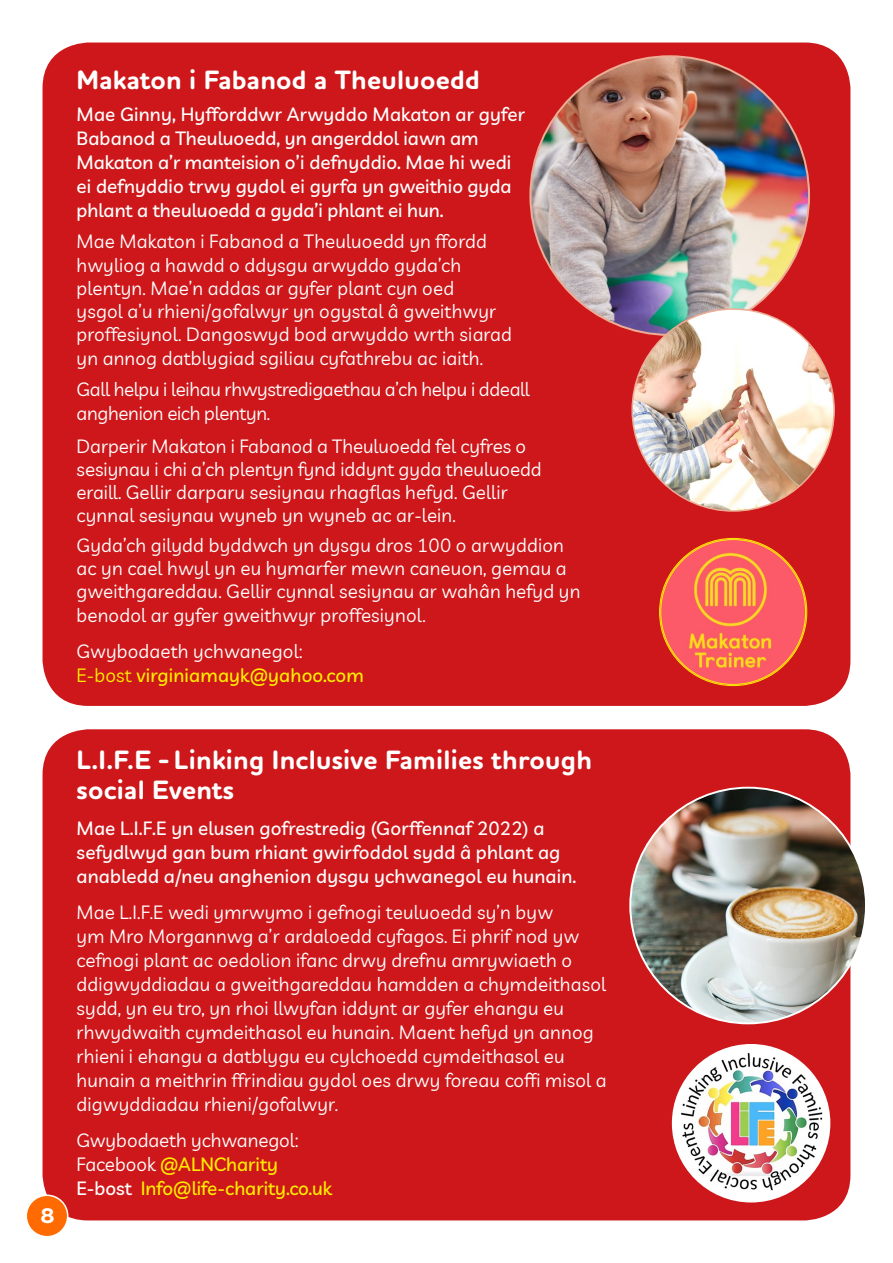
<style>
.page{position:relative;width:893px;height:1263px;background:#fff}
.page>*{position:absolute;margin:0;border:0;box-sizing:border-box;transform-origin:0 0}
.t1{font:700 27px/30px "Houschka Rounded";letter-spacing:.01em;color:#fff}
.t2{font:700 21px "Filson Soft";color:#fff}
.main_text_style{font:18.75px/23.2px "Livvic";letter-spacing:.01em;color:#fff}
.main_text_style-2{font:500 18.75px/24px "Livvic";letter-spacing:.01em;color:#fff}
.main_text_style-3{font:500 18.75px "Livvic";color:#ffed00}
.main_text_style-4{font:18.75px/24px "Livvic";letter-spacing:-.015em;color:#fff}
.s1{font-weight:400}
.s2{font-weight:400;color:#fff}
.s3{color:#fff}
</style>
<div class="page">
<div style="left:43px;top:43px;width:807px;height:663px;background:#cd171a;border-radius:46px"></div>
<div style="left:43px;top:729px;width:807px;height:491px;background:#cd171a;border-radius:46px"></div>
<div style="left:673px;top:1045px;width:156px;height:156px;background:#fff;border-radius:50%"></div>
<img style="left:681px;top:1052px;width:141px;height:138px">
<img style="left:630px;top:788px;width:236px;height:235px;border-radius:118px">
<img style="left:660px;top:539px;width:146px;height:146px;border-radius:73px">
<img style="left:530px;top:56px;width:279px;height:279px;border-radius:139px">
<img style="left:632px;top:309px;width:202px;height:202px;border-radius:101px">
<div style="left:26px;top:1195px;width:42px;height:42px;background:#ff6b00;border-radius:50%"></div>
<div style="left:26px;top:1194px;width:42px;height:43px;border:2px solid #fff;border-radius:50%"></div>
<p class="t1" style="left:77px;top:65px;width:405px">Makaton i Fabanod a Theuluoedd</p>
<p class="main_text_style-2" style="left:77px;top:101px;width:450px">Mae Ginny, Hyfforddwr Arwyddo Makaton ar gyfer Babanod a Theuluoedd, yn angerddol iawn am Makaton a’r manteision o’i defnyddio. Mae hi wedi ei defnyddio trwy gydol ei gyrfa yn gweithio gyda phlant a theuluoedd a gyda’i phlant ei hun.</p>
<p class="main_text_style" style="left:77px;top:229px;width:437px">Mae Makaton i Fabanod a Theuluoedd yn ffordd hwyliog a hawdd o ddysgu arwyddo gyda’ch plentyn. Mae’n addas ar gyfer plant cyn oed<br>ysgol a’u rhieni/gofalwyr yn ogystal â gweithwyr proffesiynol. Dangoswyd bod arwyddo wrth siarad yn annog datblygiad sgiliau cyfathrebu ac iaith.</p>
<p class="main_text_style-4" style="left:77px;top:376px;width:455px">Gall helpu i leihau rhwystredigaethau a’ch helpu i ddeall anghenion eich plentyn.</p>
<p class="main_text_style" style="left:77px;top:433px;width:467px">Darperir Makaton i Fabanod a Theuluoedd fel cyfres o sesiynau i chi a’ch plentyn fynd iddynt gyda theuluoedd eraill. Gellir darparu sesiynau rhagflas hefyd. Gellir cynnal sesiynau wyneb yn wyneb ac ar-lein.</p>
<p class="main_text_style" style="left:77px;top:532px;width:505px">Gyda’ch gilydd byddwch yn dysgu dros 100 o arwyddion ac yn cael hwyl yn eu hymarfer mewn caneuon, gemau a gweithgareddau. Gellir cynnal sesiynau ar wahân hefyd yn benodol ar gyfer gweithwyr proffesiynol.</p>
<p class="main_text_style" style="left:77px;top:638px;width:227px">Gwybodaeth ychwanegol:</p>
<p class="main_text_style-3" style="left:77px;top:661px;width:289px"><span class="s1">E-bost</span> virginiamayk@yahoo.com</p>
<p class="t2" style="left:40px;top:1202px;width:16px">8</p>
<p class="t1" style="left:77px;top:745px;width:517px">L.I.F.E - Linking Inclusive Families through social Events</p>
<p class="main_text_style-2" style="left:77px;top:815px;width:501px">Mae L.I.F.E yn elusen gofrestredig (Gorffennaf 2022) a sefydlwyd gan bum rhiant gwirfoddol sydd â phlant ag anabledd a/neu anghenion dysgu ychwanegol eu hunain.</p>
<p class="main_text_style" style="left:77px;top:899px;width:532px;line-height:24px">Mae L.I.F.E wedi ymrwymo i gefnogi teuluoedd sy’n byw<br>ym Mro Morgannwg a’r ardaloedd cyfagos. Ei phrif nod yw cefnogi plant ac oedolion ifanc drwy drefnu amrywiaeth o ddigwyddiadau a gweithgareddau hamdden a chymdeithasol sydd, yn eu tro, yn rhoi llwyfan iddynt ar gyfer ehangu eu rhwydwaith cymdeithasol eu hunain. Maent hefyd yn annog rhieni i ehangu a datblygu eu cylchoedd cymdeithasol eu hunain a meithrin ffrindiau gydol oes drwy foreau coffi misol a digwyddiadau rhieni/gofalwyr.</p>
<p class="main_text_style" style="left:77px;top:1128px;width:224px">Gwybodaeth ychwanegol:</p>
<p class="main_text_style-3" style="left:77px;top:1151px;width:203px"><span class="s2">Facebook</span> @ALNCharity</p>
<p class="main_text_style-3" style="left:77px;top:1175px;width:257px"><span class="s3">E-bost</span> Info@life-charity.co.uk</p>
</div>
